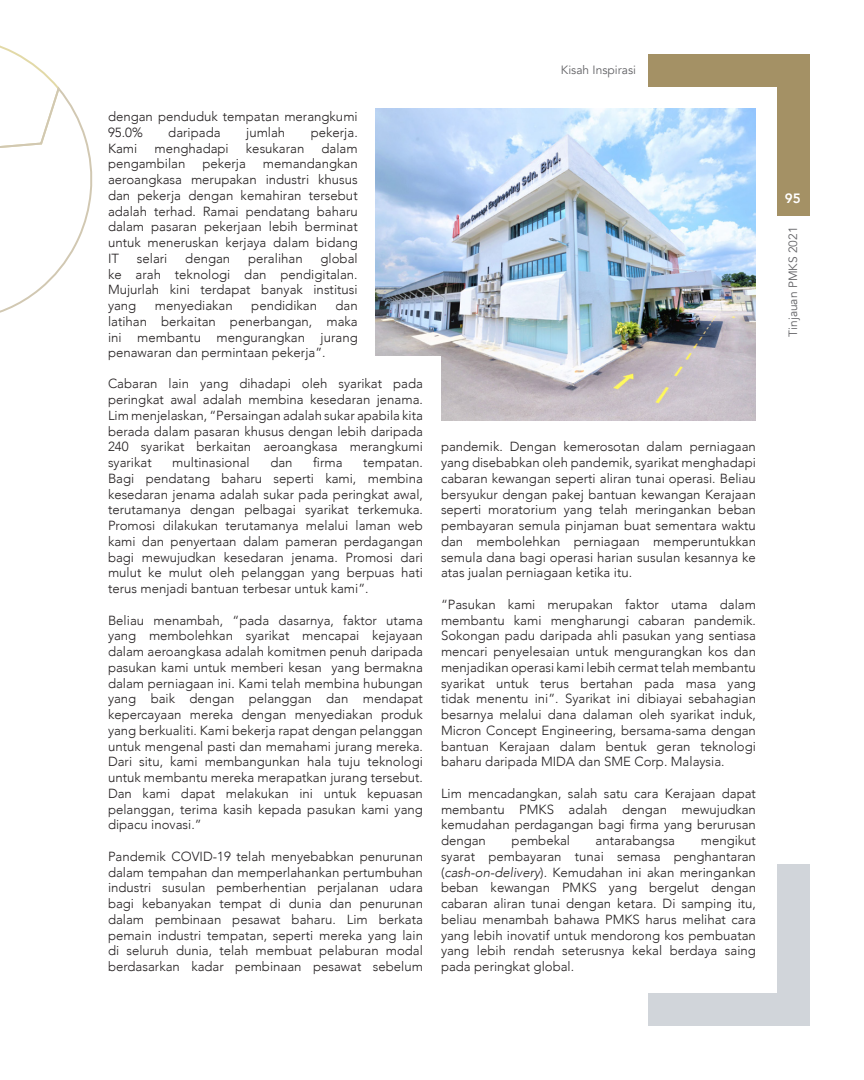
<style>
.page{position:relative;width:864px;height:1080px;background:#fff}
.page>*{position:absolute;margin:0;border:0;box-sizing:border-box;transform-origin:0 0}
.t1{font:800 13.5px "Avenir";color:#fff}
.t2{font:300 13.2px/15.8px "Avenir";color:#231f20;text-align:justify}
.t3{font:12px "Avenir";color:#636366}
.s1{font-style:italic}
</style>
<div class="page">
<div style="left:648px;top:54px;width:161px;height:33px;background:#a49165"></div>
<div style="left:777px;top:54px;width:33px;height:162px;background:#a49165"></div>
<div style="left:648px;top:993px;width:162px;height:33px;background:#d1d5da"></div>
<div style="left:777px;top:864px;width:33px;height:162px;background:#d1d5da"></div>
<svg style="left:0;top:45px;width:93px;height:268px"></svg>
<img style="left:376px;top:108px;width:380px;height:312px">
<div style="left:354px;top:356px;width:86px;height:79px;background:#fff"></div>
<p class="t2" style="left:108px;top:109px;width:251px">dengan penduduk tempatan merangkumi<br>95.0%</p>
<p class="t2" style="left:168px;top:125px;width:54px">daripada</p>
<p class="t2" style="left:246px;top:125px;width:41px">jumlah</p>
<p class="t2" style="left:311px;top:125px;width:48px">pekerja.</p>
<p class="t2" style="left:108px;top:140px;width:31px">Kami</p>
<p class="t2" style="left:154px;top:140px;width:76px">menghadapi</p>
<p class="t2" style="left:246px;top:140px;width:60px">kesukaran</p>
<p class="t2" style="left:322px;top:140px;width:38px">dalam</p>
<p class="t2" style="left:108px;top:156px;width:79px">pengambilan</p>
<p class="t2" style="left:202px;top:156px;width:45px">pekerja</p>
<p class="t2" style="left:108px;top:156px;width:251px;text-indent:155px">memandangkan aeroangkasa merupakan industri khusus dan pekerja dengan kemahiran tersebut adalah terhad. Ramai pendatang baharu dalam pasaran pekerjaan lebih berminat untuk meneruskan kerjaya dalam bidang IT</p>
<p class="t2" style="left:108px;top:251px;width:251px;text-indent:213px">global ke arah teknologi dan pendigitalan.<br>Mujurlah kini terdapat banyak institusi yang</p>
<p class="t2" style="left:137px;top:251px;width:32px">selari</p>
<p class="t2" style="left:185px;top:251px;width:46px">dengan</p>
<p class="t2" style="left:248px;top:251px;width:56px">peralihan</p>
<p class="t2" style="left:108px;top:298px;width:251px;text-indent:228px">dan latihan berkaitan penerbangan, maka ini membantu mengurangkan jurang penawaran dan permintaan pekerja”.</p>
<p class="t2" style="left:155px;top:298px;width:80px">menyediakan</p>
<p class="t2" style="left:251px;top:298px;width:67px">pendidikan</p>
<p class="t2" style="left:108px;top:376px;width:317px">Cabaran lain yang dihadapi oleh syarikat pada peringkat awal adalah membina kesedaran jenama.<br>Lim menjelaskan, “Persaingan adalah sukar apabila kita berada dalam pasaran khusus dengan lebih daripada 240 syarikat berkaitan aeroangkasa merangkumi syarikat</p>
<p class="t2" style="left:172px;top:455px;width:79px">multinasional</p>
<p class="t2" style="left:270px;top:455px;width:24px">dan</p>
<p class="t2" style="left:313px;top:455px;width:31px">firma</p>
<p class="t2" style="left:108px;top:455px;width:317px;text-indent:255px">tempatan.<br>Bagi pendatang baharu seperti kami, membina kesedaran jenama adalah sukar pada peringkat awal, terutamanya dengan pelbagai syarikat terkemuka.<br>Promosi dilakukan terutamanya melalui laman web kami dan penyertaan dalam pameran perdagangan bagi mewujudkan kesedaran jenama. Promosi dari mulut ke mulut oleh pelanggan yang berpuas hati terus menjadi bantuan terbesar untuk kami”.</p>
<p class="t2" style="left:108px;top:612px;width:317px">Beliau menambah, “pada dasarnya, faktor utama yang membolehkan syarikat mencapai kejayaan dalam aeroangkasa adalah komitmen penuh daripada pasukan kami untuk memberi kesan yang bermakna dalam perniagaan ini. Kami telah membina hubungan yang baik dengan pelanggan dan mendapat kepercayaan mereka dengan menyediakan produk yang berkualiti. Kami bekerja rapat dengan pelanggan untuk mengenal pasti dan memahami jurang mereka.<br>Dari situ, kami membangunkan hala tuju teknologi untuk membantu mereka merapatkan jurang tersebut.<br>Dan kami dapat melakukan ini untuk kepuasan pelanggan, terima kasih kepada pasukan kami yang dipacu inovasi.”</p>
<p class="t2" style="left:108px;top:849px;width:317px">Pandemik COVID-19 telah menyebabkan penurunan dalam tempahan dan memperlahankan pertumbuhan industri susulan pemberhentian perjalanan udara bagi kebanyakan tempat di dunia dan penurunan dalam pembinaan pesawat baharu. Lim berkata pemain industri tempatan, seperti mereka yang lain di seluruh dunia, telah membuat pelaburan modal berdasarkan kadar pembinaan pesawat sebelum</p>
<p class="t3" style="left:561px;top:62px;width:77px">Kisah Inspirasi</p>
<p class="t2" style="left:441px;top:439px;width:317px">pandemik. Dengan kemerosotan dalam perniagaan yang disebabkan oleh pandemik, syarikat menghadapi cabaran kewangan seperti aliran tunai operasi. Beliau bersyukur dengan pakej bantuan kewangan Kerajaan seperti moratorium yang telah meringankan beban pembayaran semula pinjaman buat sementara waktu dan membolehkan perniagaan memperuntukkan semula dana bagi operasi harian susulan kesannya ke atas jualan perniagaan ketika itu.</p>
<p class="t2" style="left:441px;top:596px;width:317px">“Pasukan kami merupakan faktor utama dalam membantu kami mengharungi cabaran pandemik.<br>Sokongan padu daripada ahli pasukan yang sentiasa mencari penyelesaian untuk mengurangkan kos dan menjadikan operasi kami lebih cermat telah membantu syarikat untuk terus bertahan pada masa yang tidak menentu ini”. Syarikat ini dibiayai sebahagian besarnya melalui dana dalaman oleh syarikat induk, Micron Concept Engineering, bersama-sama dengan bantuan Kerajaan dalam bentuk geran teknologi baharu daripada MIDA dan SME Corp. Malaysia.</p>
<p class="t2" style="left:441px;top:785px;width:317px">Lim mencadangkan, salah satu cara Kerajaan dapat membantu PMKS adalah dengan mewujudkan kemudahan perdagangan bagi firma yang berurusan dengan</p>
<p class="t2" style="left:441px;top:833px;width:317px;text-align:right">mengikut<br>syarat pembayaran tunai semasa penghantaran</p>
<p class="t2" style="left:441px;top:864px;width:317px">(<span class="s1">cash-on-delivery</span>). Kemudahan ini akan meringankan beban kewangan PMKS yang bergelut dengan cabaran aliran tunai dengan ketara. Di samping itu, beliau menambah bahawa PMKS harus melihat cara yang lebih inovatif untuk mendorong kos pembuatan yang lebih rendah seterusnya kekal berdaya saing pada peringkat global.</p>
<p class="t2" style="left:512px;top:833px;width:60px">pembekal</p>
<p class="t2" style="left:596px;top:833px;width:81px">antarabangsa</p>
<p class="t1" style="left:785px;top:187px;width:17px">95</p>
<p class="t3" style="left:786px;top:337px;width:112px;rotate:-90deg">Tinjauan PMKS 2021</p>
</div>
